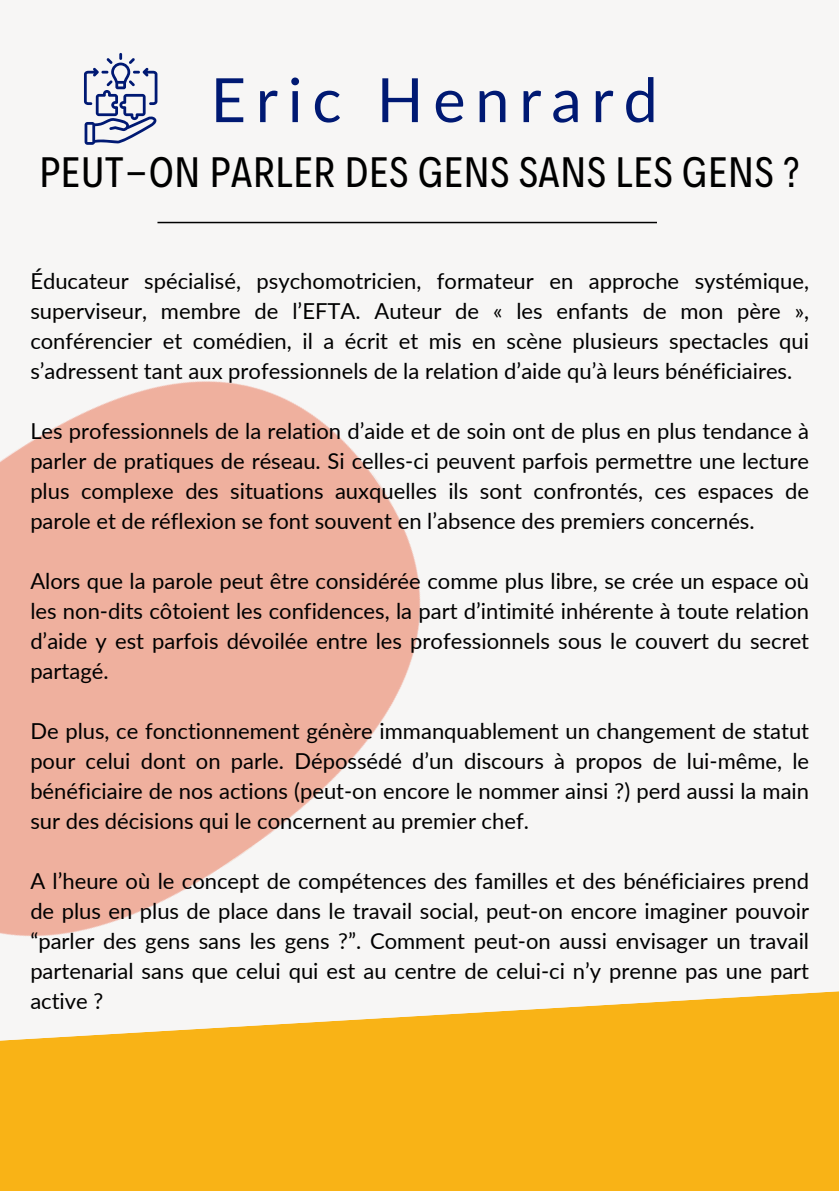
<style>
.page{position:relative;width:839px;height:1191px;background:#fff}
.page>*{position:absolute;margin:0;border:0;box-sizing:border-box;transform-origin:0 0}
.t1{font:61.2px "Lato";letter-spacing:.16em;color:#001973}
.t2{font:43px "Decalotype";letter-spacing:.02em;color:#000}
.t3{font:22px/30px "Lato";color:#000;text-align:justify}
</style>
<div class="page">
<div style="left:0;top:0;width:838px;height:1191px;background:#f7f6f5"></div>
<hr style="left:157px;top:222px;width:500px;height:1px;background:#000">
<div style="left:0;top:991px;width:838px;height:200px;background:#f9b316"></div>
<img style="left:0;top:381px;width:513px;height:650px">
<svg style="left:84px;top:53px;width:73px;height:91px"></svg>
<p class="t1" style="left:211px;top:62px;width:448px">Eric Henrard</p>
<p class="t2" style="left:40px;top:143px;width:761px">PEUT-ON PARLER DES GENS SANS LES GENS ?</p>
<h1 class="t3" style="left:30px;top:266px;width:780px">Éducateur spécialisé, psychomotricien, formateur en approche systémique, superviseur, membre de l’EFTA. Auteur de « les enfants de mon père », conférencier et comédien, il a écrit et mis en scène plusieurs spectacles qui s’adressent tant aux professionnels de la relation d’aide qu’à leurs bénéficiaires.</h1>
<h2 class="t3" style="left:30px;top:416px;width:780px">Les professionnels de la relation d’aide et de soin ont de plus en plus tendance à parler de pratiques de réseau. Si celles-ci peuvent parfois permettre une lecture plus complexe des situations auxquelles ils sont confrontés, ces espaces de parole et de réflexion se font souvent en l’absence des premiers concernés.</h2>
<p class="t3" style="left:30px;top:566px;width:780px">Alors que la parole peut être considérée comme plus libre, se crée un espace où les non-dits côtoient les confidences, la part d’intimité inhérente à toute relation d’aide y est parfois dévoilée entre les professionnels sous le couvert du secret partagé.</p>
<p class="t3" style="left:30px;top:716px;width:780px">De plus, ce fonctionnement génère immanquablement un changement de statut pour celui dont on parle. Dépossédé d’un discours à propos de lui-même, le bénéficiaire de nos actions (peut-on encore le nommer ainsi ?) perd aussi la main sur des décisions qui le concernent au premier chef.</p>
<p class="t3" style="left:30px;top:866px;width:780px">A l’heure où le concept de compétences des familles et des bénéficiaires prend de plus en plus de place dans le travail social, peut-on encore imaginer pouvoir “parler des gens sans les gens ?”. Comment peut-on aussi envisager un travail partenarial sans que celui qui est au centre de celui-ci n’y prenne pas une part active ?</p>
</div>
